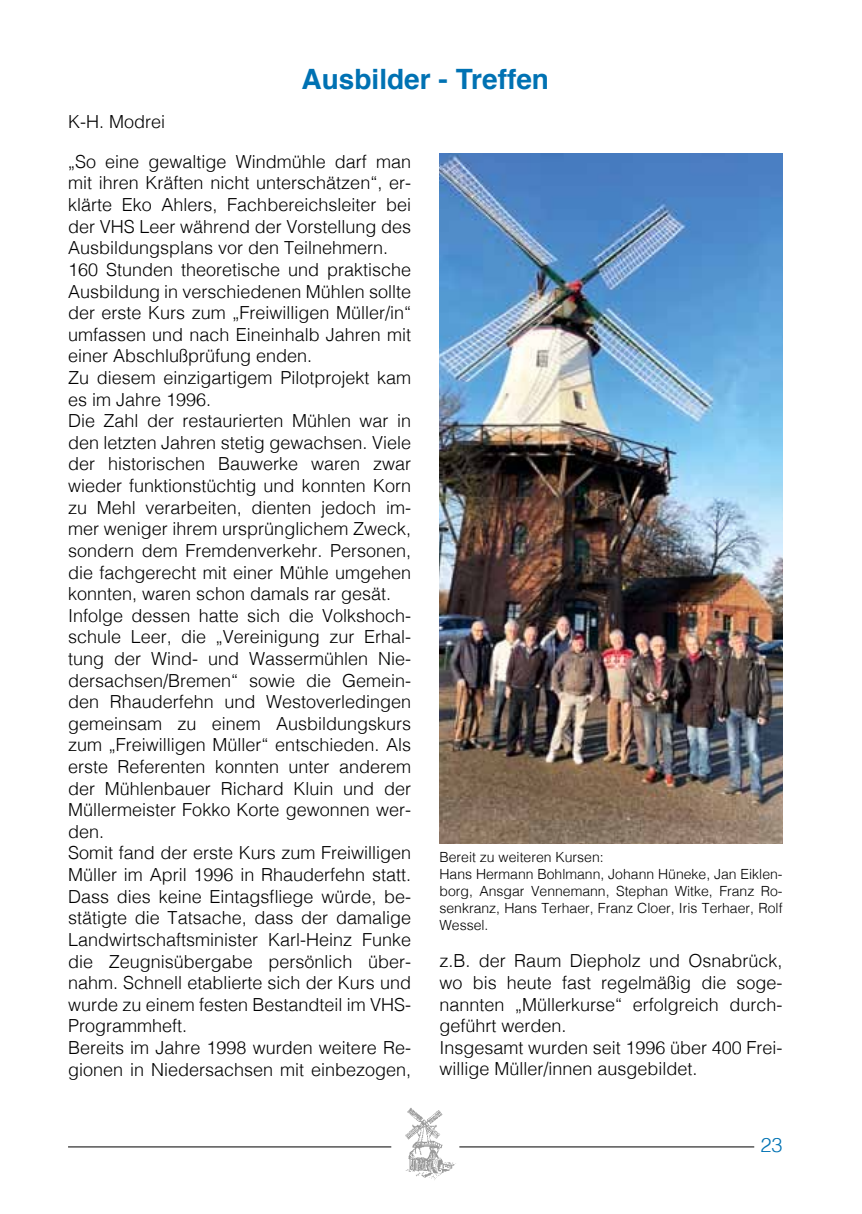
<style>
.page{position:relative;width:862px;height:1214px;background:#fff}
.page>*{position:absolute;margin:0;border:0;box-sizing:border-box;transform-origin:0 0}
.t1{font:700 28px "Helvetica";color:#0072b3}
.t2{font:300 20px "Helvetica";color:#0072b3}
.t3{font:300 18px/21.6px "Helvetica";color:#000}
.t4{font:300 14px/16.8px "Helvetica";color:#000}
</style>
<div class="page">
<hr style="left:459px;top:1146px;width:295px;height:1px;background:#000">
<hr style="left:68px;top:1146px;width:323px;height:1px;background:#000">
<img style="left:405px;top:1108px;width:51px;height:72px">
<img style="left:439px;top:153px;width:343px;height:690px">
<h1 class="t1" style="left:302px;top:57px;width:249px">Ausbilder - Treffen</h1>
<p class="t3" style="left:68px;top:109px;width:99px">K-H. Modrei</p>
<p class="t3" style="left:68px;top:149px;width:345px">„So eine gewaltige Windmühle darf man mit ihren Kräften nicht unterschätzen“, er&shy;klärte Eko Ahlers, Fachbereichsleiter bei der VHS Leer während der Vorstellung des Ausbildungsplans vor den Teilnehmern.<br>160 Stunden theoretische und praktische Ausbildung in verschiedenen Mühlen sollte der erste Kurs zum „Freiwilligen Müller/in“ umfassen und nach Eineinhalb Jahren mit einer Abschlußprüfung enden.<br>Zu diesem einzigartigem Pilotprojekt kam es im Jahre 1996.<br>Die Zahl der restaurierten Mühlen war in den letzten Jahren stetig gewachsen. Viele der historischen Bauwerke waren zwar wieder funktionstüchtig und konnten Korn zu Mehl verarbeiten, dienten jedoch im&shy;mer weniger ihrem ursprünglichem Zweck, sondern dem Fremdenverkehr. Personen, die fachgerecht mit einer Mühle umgehen konnten, waren schon damals rar gesät.<br>Infolge dessen hatte sich die Volkshoch&shy;schule Leer, die „Vereinigung zur Erhal&shy;tung der Wind- und Wassermühlen Nie&shy;dersachsen/Bremen“ sowie die Gemein&shy;den Rhauderfehn und Westoverledingen gemeinsam zu einem Ausbildungskurs zum „Freiwilligen Müller“ entschieden. Als erste Referenten konnten unter anderem der Mühlenbauer Richard Kluin und der Müllermeister Fokko Korte gewonnen wer&shy;den.<br>Somit fand der erste Kurs zum Freiwilligen Müller im April 1996 in Rhauderfehn statt.<br>Dass dies keine Eintagsfliege würde, be&shy;stätigte die Tatsache, dass der damalige Landwirtschaftsminister Karl-Heinz Funke die Zeugnisübergabe persönlich über&shy;nahm. Schnell etablierte sich der Kurs und wurde zu einem festen Bestandteil im VHS-Programmheft.<br>Bereits im Jahre 1998 wurden weitere Re&shy;gionen in Niedersachsen mit einbezogen,</p>
<p class="t4" style="left:439px;top:848px;width:345px">Bereit zu weiteren Kursen:<br>Hans Hermann Bohlmann, Johann Hüneke, Jan Eiklen&shy;borg, Ansgar Vennemann, Stephan Witke, Franz Ro&shy;senkranz, Hans Terhaer, Franz Cloer, Iris Terhaer, Rolf Wessel.</p>
<p class="t3" style="left:439px;top:948px;width:345px">z.B. der Raum Diepholz und Osnabrück, wo bis heute fast regelmäßig die soge&shy;nannten „Müllerkurse“ erfolgreich durch&shy;geführt werden.<br>Insgesamt wurden seit 1996 über 400 Frei&shy;willige Müller/innen ausgebildet.</p>
<p class="t2" style="left:760px;top:1127px;width:24px">23</p>
</div>
